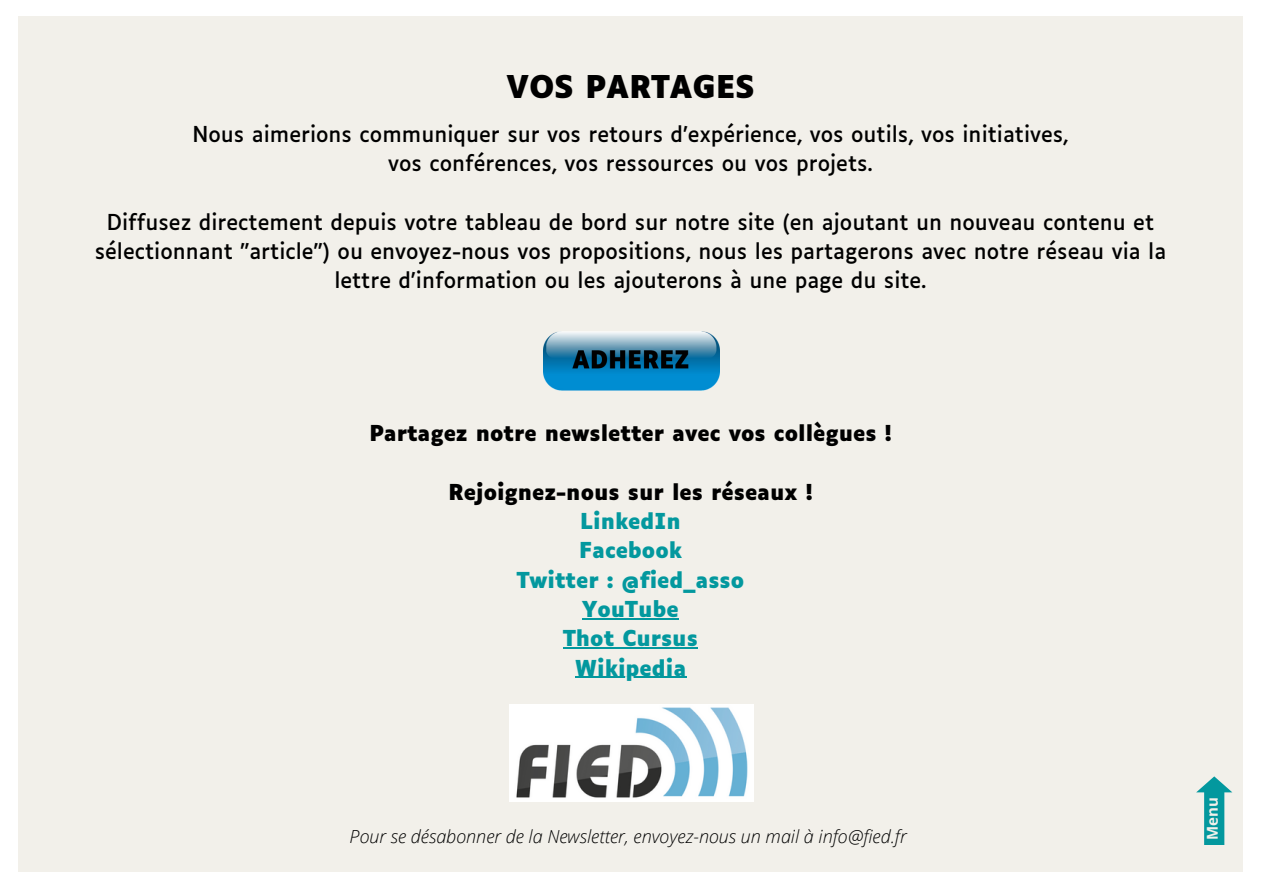
<style>
.page{position:relative;width:1263px;height:894px;background:#fff}
.page>*{position:absolute;margin:0;border:0;box-sizing:border-box;transform-origin:0 0}
.t1{font:700 30px "Luciole";color:#000}
.t2{font:21px/29.2px "Luciole";color:#000;text-align:center}
.t3{font:700 21px "Luciole";color:#000}
.t4{font:700 21px "Luciole";color:#03989e}
.t5{font:italic 300 18px "Open Sans";color:#000}
.t6{font:700 15px "Open Sans";color:#f2f0ea}
</style>
<div class="page">
<div style="left:18px;top:16px;width:1225px;height:855px;background:#f2f0ea"></div>
<img style="left:510px;top:704px;width:244px;height:97px">
<hr style="left:582px;top:618px;width:97px;height:1px;background:#03989e">
<hr style="left:563px;top:647px;width:135px;height:1px;background:#03989e">
<hr style="left:575px;top:676px;width:111px;height:1px;background:#03989e">
<svg style="left:1196px;top:776px;width:36px;height:69px"></svg>
<img style="left:543px;top:331px;width:177px;height:60px">
<p class="t1" style="left:506px;top:74px;width:250px">VOS PARTAGES</p>
<p class="t2" style="left:192px;top:121px;width:878px">Nous aimerions communiquer sur vos retours d’expérience, vos outils, vos initiatives,</p>
<p class="t2" style="left:388px;top:151px;width:486px">vos conférences, vos ressources ou vos projets.</p>
<p class="t2" style="left:95px;top:209px;width:1073px">Diffusez directement depuis votre tableau de bord sur notre site (en ajoutant un nouveau contenu et sélectionnant "article") ou envoyez-nous vos propositions, nous les partagerons avec notre réseau via la lettre d'information ou les ajouterons à une page du site.</p>
<p class="t3" style="left:369px;top:424px;width:524px">Partagez notre newsletter avec vos collègues !</p>
<p class="t3" style="left:448px;top:483px;width:365px">Rejoignez-nous sur les réseaux !</p>
<p class="t4" style="left:580px;top:512px;width:102px">LinkedIn</p>
<p class="t4" style="left:579px;top:541px;width:104px">Facebook</p>
<p class="t4" style="left:517px;top:571px;width:229px">Twitter : @fied_asso</p>
<p class="t4" style="left:582px;top:600px;width:98px">YouTube</p>
<p class="t4" style="left:563px;top:629px;width:136px">Thot Cursus</p>
<p class="t4" style="left:575px;top:658px;width:113px">Wikipedia</p>
<p class="t5" style="left:350px;top:824px;width:558px">Pour se désabonner de la Newsletter, envoyez-nous un mail à info@fied.fr</p>
<p class="t6" style="left:1202px;top:839px;width:44px;rotate:-90deg">Menu</p>
</div>
